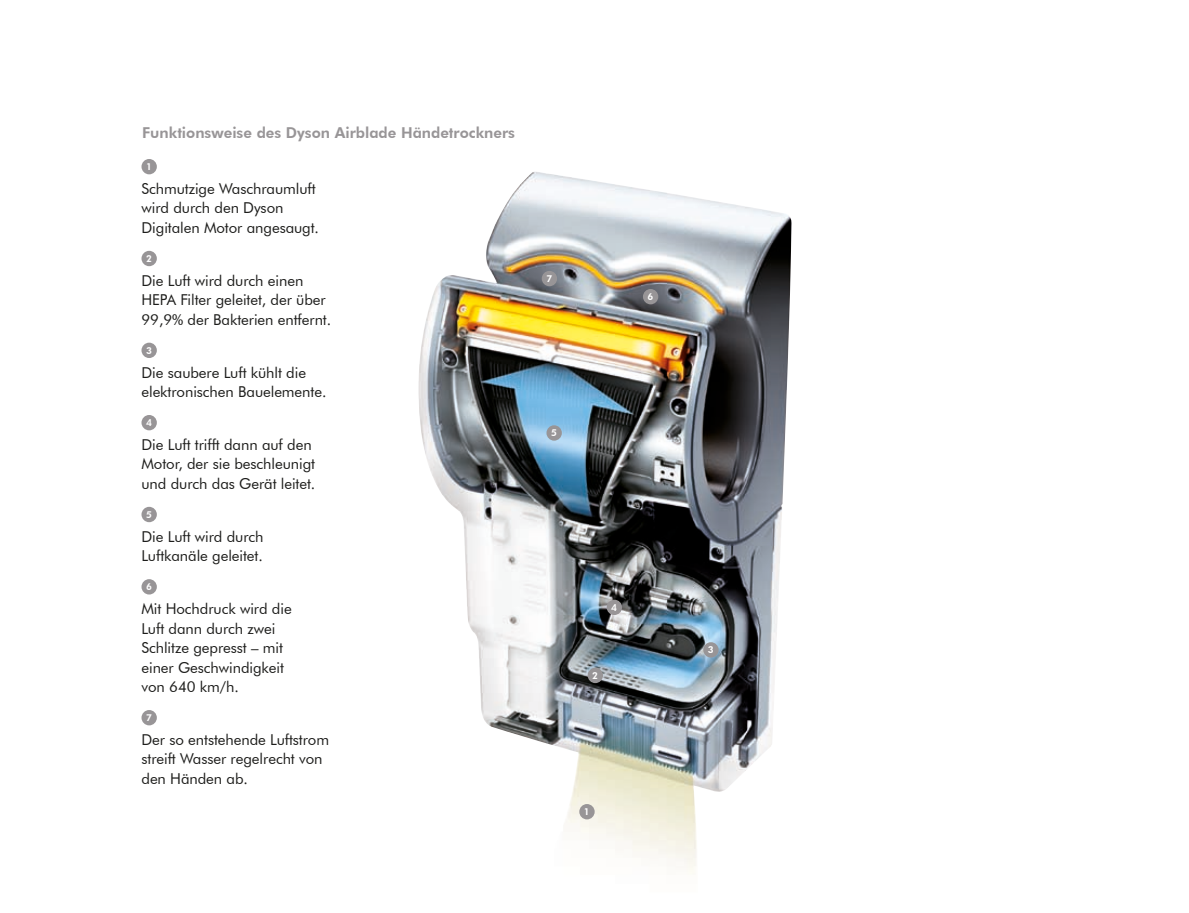
<style>
.page{position:relative;width:1189px;height:913px;background:#fff}
.page>*{position:absolute;margin:0;border:0;box-sizing:border-box;transform-origin:0 0}
.t1{font:15px/19.5px "Futura BT";letter-spacing:-.005em;color:#1d1d1b}
.t2{font:800 15px "Futura BT";color:#989597}
.t3{font:800 9.6px "Futura BT";color:#fff}
</style>
<div class="page">
<img style="left:418px;top:172px;width:374px;height:702px">
<div style="left:587px;top:667px;width:16px;height:16px;background:#989597;border-radius:50%"></div>
<div style="left:703px;top:642px;width:15px;height:15px;background:#989597;border-radius:50%"></div>
<div style="left:606px;top:599px;width:16px;height:15px;background:#989597;border-radius:50%"></div>
<div style="left:546px;top:425px;width:16px;height:15px;background:#989597;border-radius:50%"></div>
<div style="left:579px;top:803px;width:15px;height:16px;background:#989597;border-radius:50%"></div>
<div style="left:643px;top:289px;width:15px;height:15px;background:#989597;border-radius:50%"></div>
<div style="left:141px;top:159px;width:16px;height:15px;background:#989597;border-radius:50%"></div>
<div style="left:141px;top:251px;width:16px;height:15px;background:#989597;border-radius:50%"></div>
<div style="left:141px;top:342px;width:16px;height:16px;background:#989597;border-radius:50%"></div>
<div style="left:141px;top:415px;width:16px;height:15px;background:#989597;border-radius:50%"></div>
<div style="left:141px;top:506px;width:16px;height:16px;background:#989597;border-radius:50%"></div>
<div style="left:141px;top:579px;width:16px;height:15px;background:#989597;border-radius:50%"></div>
<div style="left:141px;top:709px;width:16px;height:16px;background:#989597;border-radius:50%"></div>
<div style="left:542px;top:271px;width:15px;height:15px;background:#989597;border-radius:50%"></div>
<p class="t2" style="left:142px;top:124px;width:374px">Funktionsweise des Dyson Airblade Händetrockners</p>
<p class="t3" style="left:146px;top:161px;width:7px">1</p>
<p class="t1" style="left:141px;top:178px;width:179px">Schmutzige Waschraumluft wird durch den Dyson<br>Digitalen Motor angesaugt.</p>
<p class="t3" style="left:146px;top:252px;width:7px">2</p>
<p class="t1" style="left:141px;top:270px;width:191px">Die Luft wird durch einen<br>HEPA Filter geleitet, der über<br>99,9% der Bakterien entfernt.</p>
<p class="t3" style="left:146px;top:344px;width:7px">3</p>
<p class="t1" style="left:141px;top:362px;width:186px">Die saubere Luft kühlt die elektronischen Bauelemente.</p>
<p class="t3" style="left:146px;top:417px;width:7px">4</p>
<p class="t1" style="left:141px;top:434px;width:175px">Die Luft trifft dann auf den<br>Motor, der sie beschleunigt und durch das Gerät leitet.</p>
<p class="t3" style="left:146px;top:508px;width:7px">5</p>
<p class="t1" style="left:141px;top:526px;width:124px">Die Luft wird durch<br>Luftkanäle geleitet.</p>
<p class="t3" style="left:146px;top:581px;width:7px">6</p>
<p class="t1" style="left:141px;top:598px;width:152px">Mit Hochdruck wird die<br>Luft dann durch zwei<br>Schlitze gepresst – mit einer Geschwindigkeit von 640 km/h.</p>
<p class="t3" style="left:146px;top:711px;width:7px">7</p>
<p class="t1" style="left:141px;top:729px;width:189px">Der so entstehende Luftstrom streift Wasser regelrecht von den Händen ab.</p>
<p class="t3" style="left:546px;top:273px;width:7px">7</p>
<p class="t3" style="left:551px;top:427px;width:7px">5</p>
<p class="t3" style="left:647px;top:291px;width:7px">6</p>
<p class="t3" style="left:611px;top:601px;width:7px">4</p>
<p class="t3" style="left:592px;top:669px;width:7px">2</p>
<p class="t3" style="left:584px;top:805px;width:7px">1</p>
<p class="t3" style="left:708px;top:644px;width:7px">3</p>
</div>
